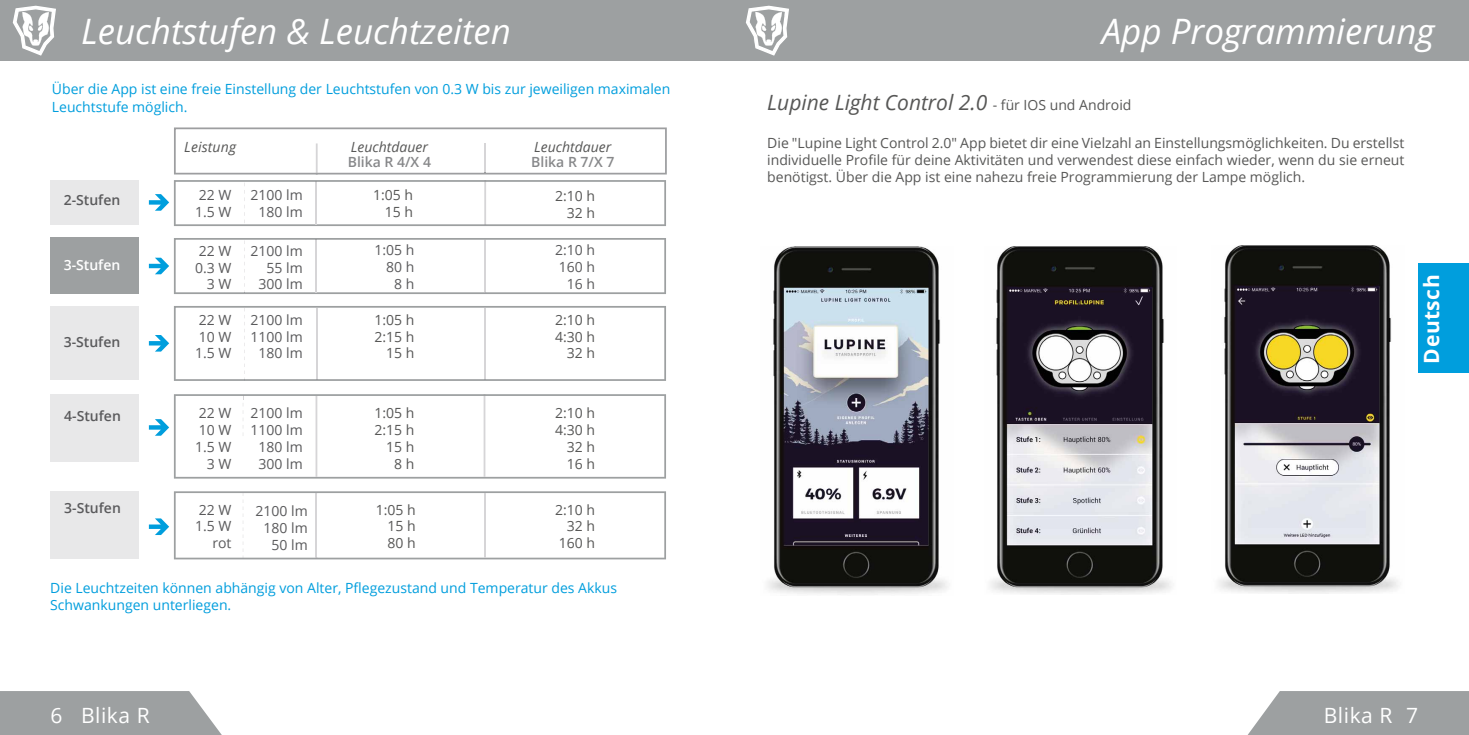
<style>
.page{position:relative;width:1469px;height:735px;background:#fff}
.page>*{position:absolute;margin:0;border:0;box-sizing:border-box;transform-origin:0 0}
.t1{font:italic 35px "Open Sans";color:#fff}
.t2{font:italic 21px "Open Sans";color:#575756}
.t3{font:21px "Open Sans";letter-spacing:.025em;color:#fff}
.t4{font:700 21px "Open Sans";letter-spacing:.025em;color:#fff}
.t5{font:14px/16.8px "Open Sans";color:#575756;text-align:right}
.t6{font:14px/17.5px "Open Sans";color:#009edd}
.t7{font:14px/16.8px "Open Sans";color:#5a5a5c;text-align:right}
.t8{font:600 14px "Open Sans";color:#5a5a5c}
.t9{font:italic 14px "Open Sans";color:#575756}
.t10{font:600 14px "Open Sans";color:#87888a}
.t11{font:600 14px "Open Sans";color:#fff}
.s1{font-style:normal;font-size:14px}
</style>
<div class="page">
<svg style="left:0;top:691px;width:221px;height:43px;background:#a4a6a7"></svg>
<svg style="left:1248px;top:691px;width:220px;height:43px;background:#a4a7a8"></svg>
<div style="left:0;top:0;width:734px;height:61px;background:#9da0a1"></div>
<div style="left:734px;top:0;width:734px;height:61px;background:#9da0a1"></div>
<svg style="left:746px;top:6px;width:43px;height:50px"></svg>
<svg style="left:13px;top:6px;width:43px;height:50px"></svg>
<div style="left:1418px;top:263px;width:50px;height:110px;background:#009edd"></div>
<div style="left:50px;top:180px;width:89px;height:44px;background:#e8e8e9"></div>
<div style="left:50px;top:306px;width:89px;height:73px;background:#e8e8e9"></div>
<div style="left:50px;top:237px;width:89px;height:56px;background:#9da0a1"></div>
<div style="left:50px;top:394px;width:89px;height:68px;background:#e8e8e9"></div>
<div style="left:50px;top:491px;width:89px;height:67px;background:#e8e8e9"></div>
<svg style="left:149px;top:180px;width:517px;height:46px"></svg>
<svg style="left:149px;top:238px;width:517px;height:56px"></svg>
<svg style="left:149px;top:306px;width:517px;height:74px"></svg>
<svg style="left:149px;top:394px;width:517px;height:84px"></svg>
<svg style="left:149px;top:491px;width:517px;height:68px"></svg>
<svg style="left:174px;top:127px;width:493px;height:47px"></svg>
<img style="left:767px;top:246px;width:181px;height:349px">
<img style="left:990px;top:246px;width:182px;height:348px">
<img style="left:1218px;top:245px;width:181px;height:348px">
<h1 class="t1" style="left:81px;top:7px;width:431px">Leuchtstufen &amp; Leuchtzeiten</h1>
<p class="t6" style="left:52px;top:80px;width:620px">Über die App ist eine freie Einstellung der Leuchtstufen von 0.3 W bis zur jeweiligen maximalen<br>Leuchtstufe möglich.</p>
<p class="t8" style="left:64px;top:190px;width:58px">2-Stufen</p>
<p class="t11" style="left:64px;top:255px;width:58px">3-Stufen</p>
<p class="t8" style="left:64px;top:332px;width:58px">3-Stufen</p>
<p class="t9" style="left:184px;top:137px;width:53px">Leistung</p>
<p class="t7" style="left:195px;top:186px;width:38px;text-align:left">22 W<br>1.5 W</p>
<p class="t7" style="left:250px;top:186px;width:54px;text-align:center">2100 lm<br>180 lm</p>
<p class="t7" style="left:195px;top:242px;width:38px">22 W<br>0.3 W<br>3 W</p>
<p class="t7" style="left:195px;top:311px;width:38px;text-align:justify">22 W 10 W 1.5 W</p>
<p class="t7" style="left:250px;top:242px;width:54px">2100 lm<br>55 lm<br>300 lm</p>
<p class="t7" style="left:250px;top:311px;width:54px;text-align:center">2100 lm<br>1100 lm<br>180 lm</p>
<p class="t9" style="left:351px;top:137px;width:79px">Leuchtdauer</p>
<p class="t10" style="left:348px;top:152px;width:85px">Blika R 4/X 4</p>
<p class="t9" style="left:534px;top:137px;width:79px">Leuchtdauer</p>
<p class="t10" style="left:531px;top:152px;width:85px">Blika R 7/X 7</p>
<p class="t5" style="left:373px;top:186px;width:41px">1:05 h<br>15 h</p>
<p class="t5" style="left:555px;top:187px;width:41px">2:10 h<br>32 h</p>
<p class="t7" style="left:374px;top:241px;width:41px">1:05 h<br>80 h<br>8 h</p>
<p class="t7" style="left:555px;top:241px;width:41px">2:10 h<br>160 h<br>16 h</p>
<p class="t5" style="left:374px;top:311px;width:41px">1:05 h<br>2:15 h<br>15 h</p>
<p class="t5" style="left:555px;top:311px;width:41px">2:10 h<br>4:30 h<br>32 h</p>
<p class="t5" style="left:374px;top:404px;width:41px">1:05 h<br>2:15 h<br>15 h<br>8 h</p>
<p class="t5" style="left:555px;top:404px;width:41px">2:10 h<br>4:30 h<br>32 h<br>16 h</p>
<p class="t5" style="left:387px;top:500px;width:30px;text-align:justify;text-indent:-12px">1:05 h 15 h 80 h</p>
<p class="t5" style="left:555px;top:500px;width:41px">2:10 h<br>32 h<br>160 h</p>
<p class="t6" style="left:50px;top:578px;width:568px">Die Leuchtzeiten können abhängig von Alter, Pflegezustand und Temperatur des Akkus<br>Schwankungen unterliegen.</p>
<p class="t7" style="left:195px;top:404px;width:38px">22 W<br>10 W<br>1.5 W<br>3 W</p>
<p class="t7" style="left:250px;top:404px;width:54px;text-align:center">2100 lm<br>1100 lm<br>180 lm<br>300 lm</p>
<p class="t8" style="left:64px;top:406px;width:58px">4-Stufen</p>
<p class="t8" style="left:64px;top:498px;width:58px">3-Stufen</p>
<p class="t7" style="left:195px;top:500px;width:38px">22 W<br>1.5 W rot</p>
<p class="t7" style="left:255px;top:501px;width:54px">2100 lm<br>180 lm<br>50 lm</p>
<h1 class="t1" style="left:1101px;top:7px;width:334px">App Programmierung</h1>
<h2 class="t2" style="left:767px;top:88px;width:366px">Lupine Light Control 2.0 <span class="s1">- für IOS und Android</span></h2>
<p class="t5" style="left:767px;top:134px;width:638px;text-align:justify">Die "Lupine Light Control 2.0" App bietet dir eine Vielzahl an Einstellungsmöglichkeiten. Du erstellst individuelle Profile für deine Aktivitäten und verwendest diese einfach wieder, wenn du sie erneut benötigst. Über die App ist eine nahezu freie Programmierung der Lampe möglich.</p>
<h2 class="t4" style="left:1416px;top:363px;width:91px;rotate:-90deg">Deutsch</h2>
<h2 class="t3" style="left:51px;top:700px;width:100px">6 Blika R</h2>
<h2 class="t3" style="left:1323px;top:700px;width:96px">Blika R 7</h2>
</div>
